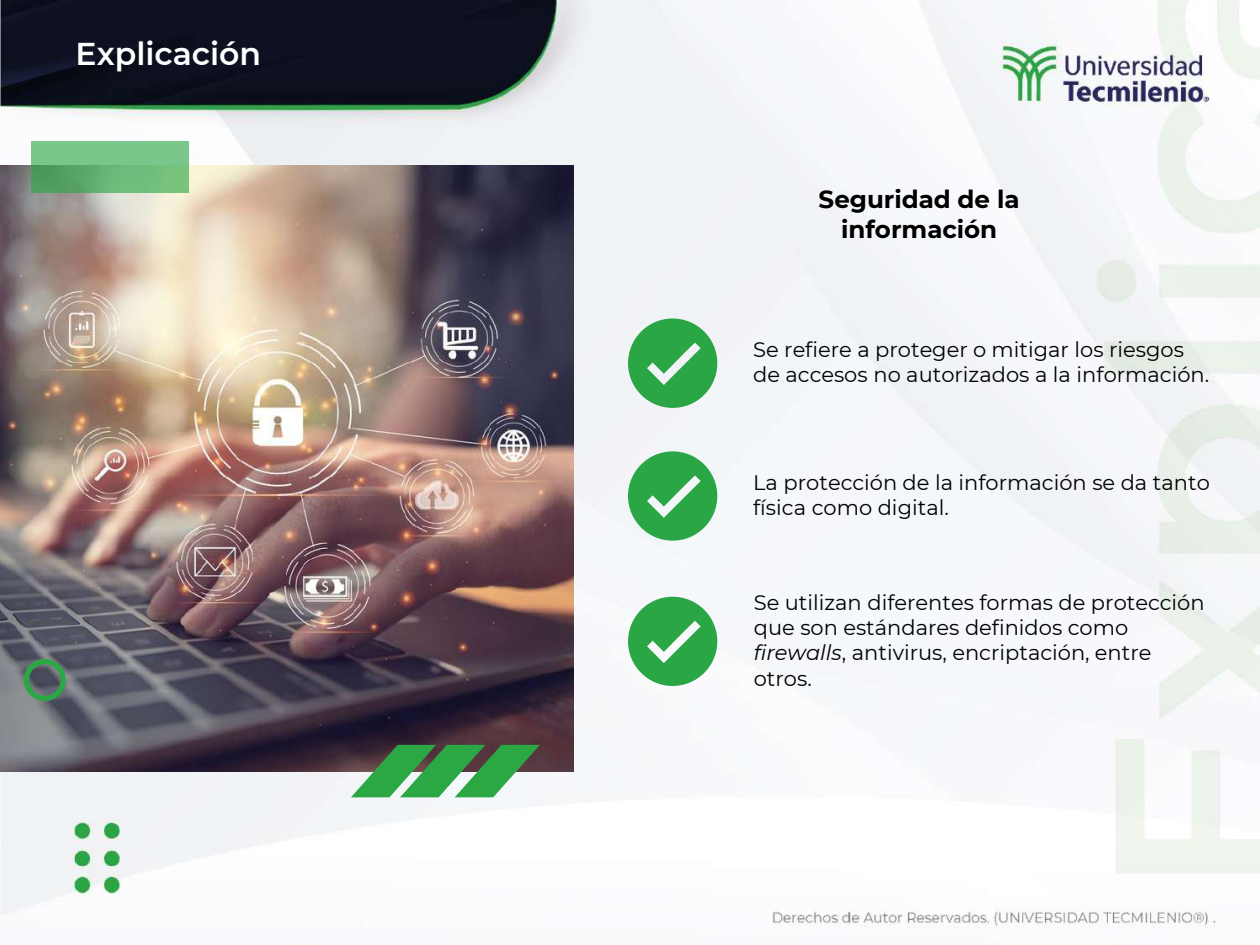
<style>
.page{position:relative;width:1260px;height:945px;background:#fff}
.page>*{position:absolute;margin:0;border:0;box-sizing:border-box;transform-origin:0 0}
.t1{font:600 31.5px "Montserrat";color:#fff}
.t2{font:700 24.5px/29.4px "Montserrat";color:#000;text-align:center}
.t3{font:21px/25.2px "Montserrat";color:#000}
.s1{font-style:italic}
</style>
<div class="page">
<img style="left:0;top:0;width:1260px;height:928px">
<svg style="left:628px;top:318px;width:89px;height:90px"></svg>
<svg style="left:628px;top:451px;width:89px;height:90px"></svg>
<svg style="left:628px;top:597px;width:89px;height:89px"></svg>
<img style="left:0;top:165px;width:573px;height:607px">
<div style="left:32px;top:142px;width:157px;height:51px;background:#2ba744;opacity:.62"></div>
<svg style="left:351px;top:745px;width:189px;height:52px"></svg>
<div style="left:24px;top:659px;width:42px;height:42px;border:5px solid #2ba744;border-radius:50%"></div>
<h1 class="t1" style="left:76px;top:32px;width:187px">Explicación</h1>
<p class="t2" style="left:819px;top:184px;width:203px">Seguridad de la información</p>
<p class="t3" style="left:753px;top:336px;width:458px">Se refiere a proteger o mitigar los riesgos de accesos no autorizados a la información.</p>
<p class="t3" style="left:753px;top:469px;width:458px">La protección de la información se da tanto física como digital.</p>
<p class="t3" style="left:754px;top:589px;width:453px">Se utilizan diferentes formas de protección que son estándares definidos como <span class="s1">firewalls</span>, antivirus, encriptación, entre otros.</p>
</div>
